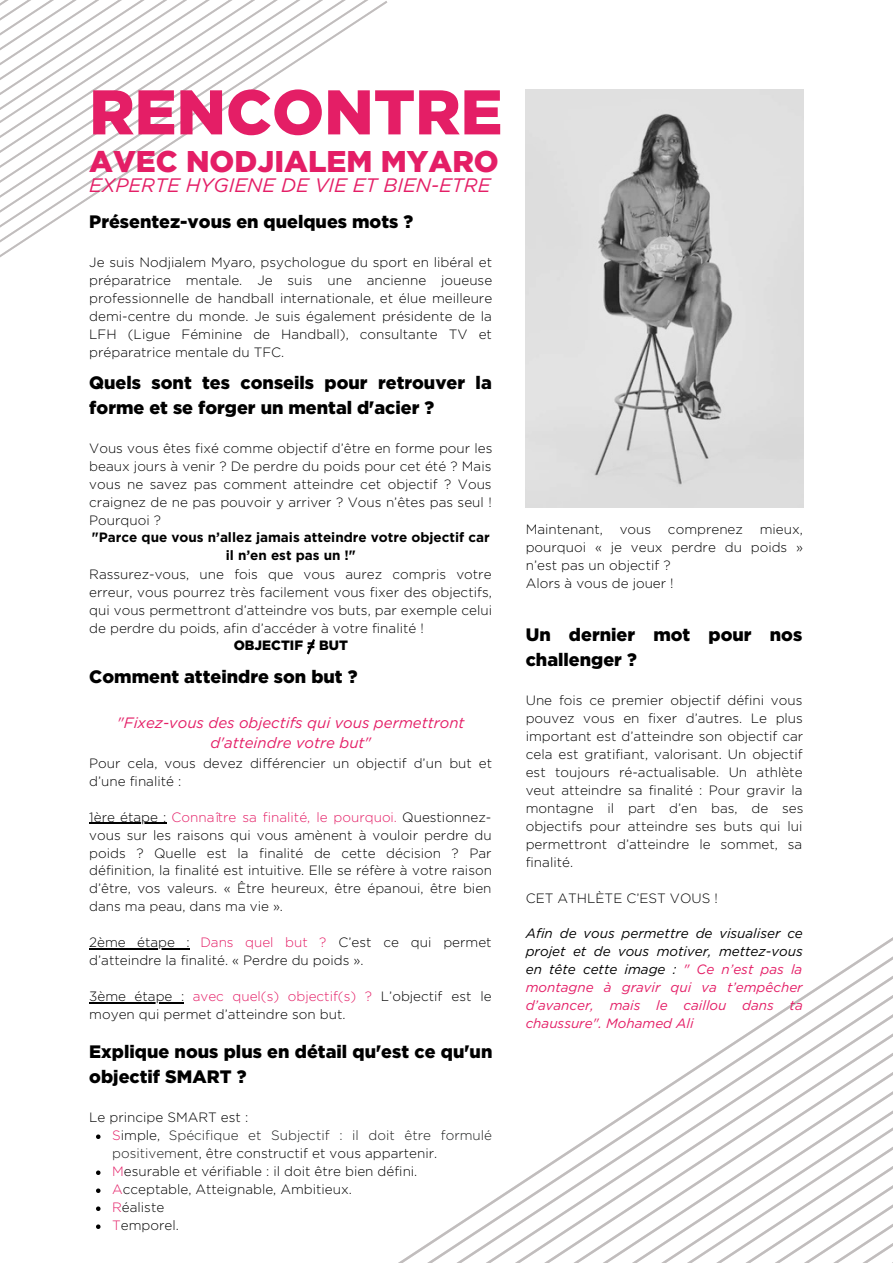
<style>
.page{position:relative;width:893px;height:1264px;background:#fff}
.page>*{position:absolute;margin:0;border:0;box-sizing:border-box;transform-origin:0 0}
.t1{font:900 63px "Gotham";color:#e41e66}
.t2{font:900 30px "Gotham";color:#e41e66}
.t3{font:italic 19.5px "Gotham";color:#e41e66}
.t4{font:900 18px/24.8px "Gotham";color:#000}
.t5{font:italic 15px/20.2px "Gotham";color:#e41e66;text-align:center}
.t6{font:300 13.5px/18px "Gotham";color:#000;text-align:justify}
.t7{font:italic 13.5px/18px "Gotham";color:#e41e66;text-align:justify}
.t8{font:700 13.5px/18px "Gotham";color:#000;text-align:center}
.t9{font:900 13.5px "Gotham";color:#000}
.s1{color:#e41e66}
.s2{color:#1e1f1f}
.s3{color:#000}
</style>
<div class="page">
<img style="left:525px;top:89px;width:278px;height:418px">
<svg style="left:0;top:178px;width:121px;height:15px"></svg>
<svg style="left:0;top:163px;width:143px;height:15px"></svg>
<svg style="left:0;top:148px;width:166px;height:15px"></svg>
<svg style="left:0;top:0;width:388px;height:148px"></svg>
<svg style="left:649px;top:938px;width:243px;height:160px"></svg>
<svg style="left:400px;top:1098px;width:492px;height:164px"></svg>
<hr style="left:89px;top:822px;width:77px;height:1px;background:#000">
<hr style="left:89px;top:948px;width:100px;height:1px;background:#000">
<hr style="left:89px;top:1002px;width:95px;height:1px;background:#000">
<svg style="left:96px;top:1134px;width:4px;height:4px"></svg>
<svg style="left:96px;top:1170px;width:4px;height:4px"></svg>
<svg style="left:96px;top:1188px;width:4px;height:4px"></svg>
<svg style="left:96px;top:1206px;width:4px;height:4px"></svg>
<svg style="left:96px;top:1224px;width:4px;height:4px"></svg>
<svg style="left:306px;top:639px;width:9px;height:16px"></svg>
<h1 class="t1" style="left:89px;top:76px;width:415px">RENCONTRE</h1>
<h2 class="t2" style="left:89px;top:143px;width:411px">AVEC NODJIALEM MYARO</h2>
<h3 class="t3" style="left:89px;top:174px;width:403px">EXPERTE HYGIENE DE VIE ET BIEN-ETRE</h3>
<h3 class="t4" style="left:89px;top:209px;width:325px">Présentez-vous en quelques mots ?</h3>
<p class="t6" style="left:89px;top:253px;width:404px">Je suis Nodjialem Myaro, psychologue du sport en libéral et préparatrice mentale. Je suis une ancienne joueuse professionnelle de handball internationale, et élue meilleure demi-centre du monde. Je suis également présidente de la LFH (Ligue Féminine de Handball), consultante TV et préparatrice mentale du TFC.</p>
<h3 class="t4" style="left:89px;top:370px;width:404px">Quels sont tes conseils pour retrouver la forme et se forger un mental d'acier ?</h3>
<p class="t6" style="left:89px;top:439px;width:404px">Vous vous êtes fixé comme objectif d’être en forme pour les beaux jours à venir ? De perdre du poids pour cet été ? Mais vous ne savez pas comment atteindre cet objectif ? Vous craignez de ne pas pouvoir y arriver ? Vous n’êtes pas seul !<br>Pourquoi ?</p>
<p class="t8" style="left:92px;top:528px;width:399px">"Parce que vous n’allez jamais atteindre votre objectif car il n’en est pas un !"</p>
<p class="t6" style="left:89px;top:565px;width:404px">Rassurez-vous, une fois que vous aurez compris votre erreur, vous pourrez très facilement vous fixer des objectifs, qui vous permettront d’atteindre vos buts, par exemple celui de perdre du poids, afin d’accéder à votre finalité !</p>
<p class="t9" style="left:234px;top:637px;width:116px">OBJECTIF = BUT</p>
<h3 class="t4" style="left:89px;top:664px;width:269px">Comment atteindre son but ?</h3>
<p class="t5" style="left:117px;top:712px;width:349px">"Fixez-vous des objectifs qui vous permettront d'atteindre votre but"</p>
<p class="t6" style="left:89px;top:753px;width:404px">Pour cela, vous devez différencier un objectif d’un but et d’une finalité :</p>
<p class="t6" style="left:89px;top:807px;width:404px">1ère étape : <span class="s1">Connaître sa finalité, le pourquoi.</span> Questionnez&shy;vous sur les raisons qui vous amènent à vouloir perdre du poids ? Quelle est la finalité de cette décision ? Par définition, la finalité est intuitive. Elle se réfère à votre raison d’être, vos valeurs. « Être heureux, être épanoui, être bien dans ma peau, dans ma vie ».</p>
<p class="t6" style="left:89px;top:933px;width:404px">2ème étape : <span class="s1">Dans quel but ?</span> C’est ce qui permet d’atteindre la finalité. « Perdre du poids ».</p>
<p class="t6" style="left:89px;top:987px;width:404px">3ème étape : <span class="s1">avec quel(s) objectif(s) ?</span> L’objectif est le moyen qui permet d’atteindre son but.</p>
<h3 class="t4" style="left:89px;top:1038px;width:404px">Explique nous plus en détail qu'est ce qu'un objectif SMART ?</h3>
<p class="t6" style="left:89px;top:1108px;width:160px">Le principe SMART est :</p>
<p class="t6" style="left:112px;top:1126px;width:381px;text-align:left"><span class="s1">S</span>imple, <span class="s2">Spécifique et Subjectif : il doit être formulé positivem</span>ent, être constructif et vous appartenir.<br><span class="s1">M</span>esurable et vérifiable : il doit être bien défini.<br><span class="s1">A</span>cceptable, Atteignable, Ambitieux.<br><span class="s1">R</span>éaliste<br><span class="s1">T</span>emporel.</p>
<p class="t6" style="left:525px;top:520px;width:279px;text-align:left">Maintenant, vous comprenez mieux, pourquoi « je veux perdre du poids » n’est pas un objectif ?<br>Alors à vous de jouer !</p>
<h3 class="t4" style="left:525px;top:621px;width:278px">Un dernier mot pour nos challenger ?</h3>
<p class="t6" style="left:525px;top:691px;width:279px">Une fois ce premier objectif défini vous pouvez vous en fixer d’autres. Le plus important est d’atteindre son objectif car cela est gratifiant, valorisant. Un objectif est toujours ré-actualisable. Un athlète veut atteindre sa finalité : Pour gravir la montagne il part d’en bas, de ses objectifs pour atteindre ses buts qui lui permettront d’atteindre le sommet, sa finalité.</p>
<p class="t6" style="left:525px;top:889px;width:194px">CET ATHLÈTE C’EST VOUS !</p>
<p class="t7" style="left:525px;top:924px;width:278px"><span class="s3">Afin de vous permettre de visualiser ce projet et de vous motiver, mettez-vous en tête cette image :</span> " Ce n’est pas la montagne à gravir qui va t’empêcher d’avancer, mais le caillou dans ta chaussure". Mohamed Ali</p>
</div>
